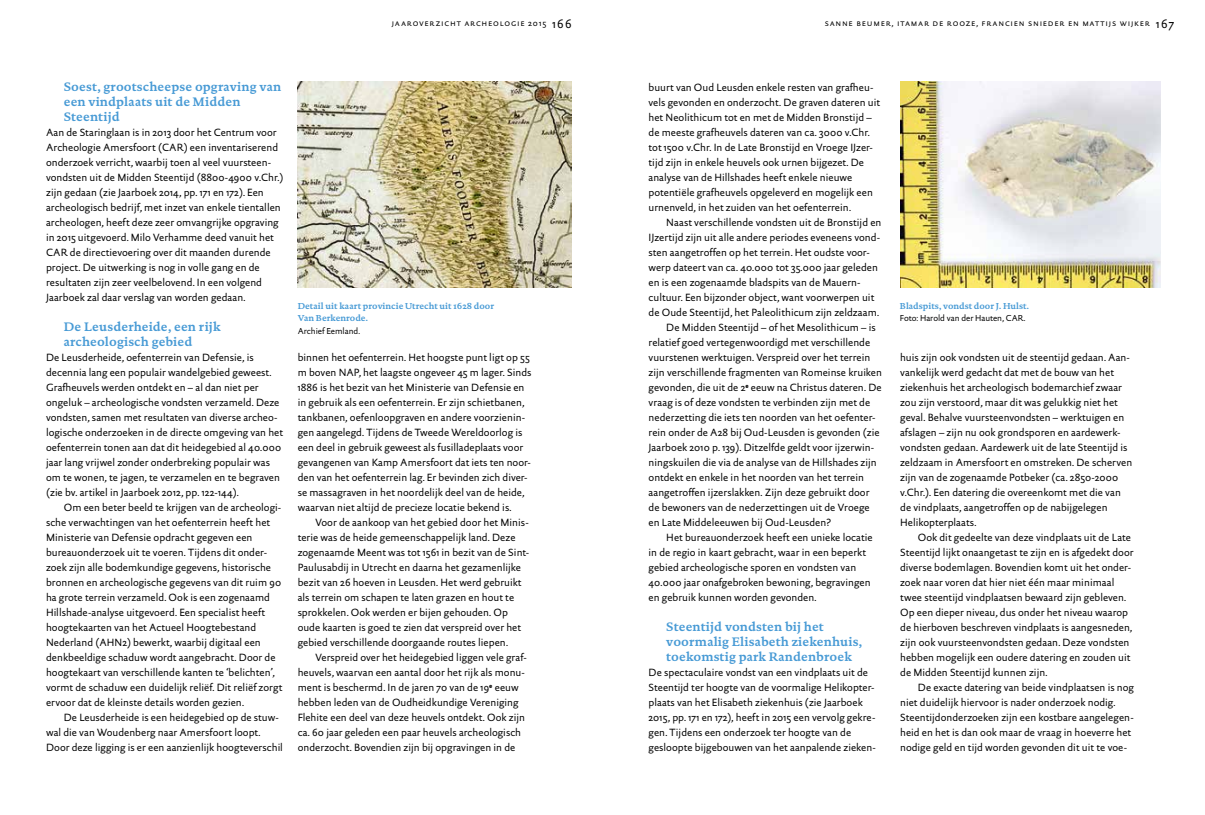
<style>
.page{position:relative;width:1205px;height:815px;background:#fff}
.page>*{position:absolute;margin:0;border:0;box-sizing:border-box;transform-origin:0 0}
.t1{font:700 12.5px/15px "DTL Documenta ST";letter-spacing:.01em;color:#479ad5}
.t2{font:10.62px/15px "DTL Documenta Sans ST";color:#000}
.t3{font:8.75px "DTL Documenta Sans T Caps";letter-spacing:.085em;color:#000}
.t4{font:700 8.75px/12.5px "DTL Documenta ST";color:#479ad5}
.t5{font:8.75px "DTL Documenta Sans ST";letter-spacing:-.005em;color:#000}
.s1{font-size:12.5px}
</style>
<div class="page">
<img style="left:298px;top:81px;width:273px;height:207px">
<img style="left:900px;top:81px;width:260px;height:207px">
<p class="t3" style="left:392px;top:18px;width:181px">jaaroverzicht archeologie 2015 <span class="s1">166</span></p>
<p class="t1" style="left:64px;top:79px;width:219px">Soest, grootscheepse opgraving van een vindplaats uit de Midden<br>Steentijd</p>
<p class="t2" style="left:46px;top:125px;width:239px">Aan de Staringlaan is in 2013 door het Centrum voor Archeologie Amersfoort (CAR) een inventariserend onderzoek verricht, waarbij toen al veel vuursteen&shy;vondsten uit de Midden Steentijd (8800-4900 v.Chr.) zijn gedaan (zie Jaarboek 2014, pp. 171 en 172). Een archeologisch bedrijf, met inzet van enkele tientallen archeologen, heeft deze zeer omvangrijke opgraving in 2015 uitgevoerd. Milo Verhamme deed vanuit het CAR de directievoering over dit maanden durende project. De uitwerking is nog in volle gang en de resultaten zijn zeer veelbelovend. In een volgend Jaarboek zal daar verslag van worden gedaan.</p>
<p class="t1" style="left:64px;top:319px;width:158px">De Leusderheide, een rijk archeologisch gebied</p>
<p class="t2" style="left:46px;top:350px;width:238px">De Leusderheide, oefenterrein van Defensie, is decennia lang een populair wandelgebied geweest.<br>Grafheuvels werden ontdekt en – al dan niet per ongeluk – archeologische vondsten verzameld. Deze vondsten, samen met resultaten van diverse archeo&shy;logische onderzoeken in de directe omgeving van het oefenterrein tonen aan dat dit heidegebied al 40.000 jaar lang vrijwel zonder onderbreking populair was om te wonen, te jagen, te verzamelen en te begraven (zie bv. artikel in Jaarboek 2012, pp. 122-144).</p>
<p class="t2" style="left:46px;top:500px;width:238px;text-indent:18px">Om een beter beeld te krijgen van de archeologi&shy;sche verwachtingen van het oefenterrein heeft het Ministerie van Defensie opdracht gegeven een bureauonderzoek uit te voeren. Tijdens dit onder&shy;zoek zijn alle bodemkundige gegevens, historische bronnen en archeologische gegevens van dit ruim 90 ha grote terrein verzameld. Ook is een zogenaamd Hillshade-analyse uitgevoerd. Een specialist heeft hoogtekaarten van het Actueel Hoogtebestand Nederland (AHN2) bewerkt, waarbij digitaal een denkbeeldige schaduw wordt aangebracht. Door de hoogtekaart van verschillende kanten te ‘belichten’, vormt de schaduw een duidelijk reliëf. Dit reliëf zorgt ervoor dat de kleinste details worden gezien.</p>
<p class="t2" style="left:46px;top:710px;width:238px;text-indent:18px">De Leusderheide is een heidegebied op de stuw&shy;wal die van Woudenberg naar Amersfoort loopt.<br>Door deze ligging is er een aanzienlijk hoogteverschil</p>
<p class="t4" style="left:298px;top:299px;width:198px">Detail uit kaart provincie Utrecht uit 1628 door<br>Van Berkenrode.</p>
<p class="t5" style="left:298px;top:325px;width:64px">Archief Eemland.</p>
<p class="t2" style="left:298px;top:350px;width:235px">binnen het oefenterrein. Het hoogste punt ligt op 55 m boven NAP, het laagste ongeveer 45 m lager. Sinds 1886 is het bezit van het Ministerie van Defensie en in gebruik als een oefenterrein. Er zijn schietbanen, tankbanen, oefenloopgraven en andere voorzienin&shy;gen aangelegd. Tijdens de Tweede Wereldoorlog is een deel in gebruik geweest als fusilladeplaats voor gevangenen van Kamp Amersfoort dat iets ten noor&shy;den van het oefenterrein lag. Er bevinden zich diver&shy;se massagraven in het noordelijk deel van de heide, waarvan niet altijd de precieze locatie bekend is.</p>
<p class="t2" style="left:298px;top:515px;width:233px;text-indent:18px">Voor de aankoop van het gebied door het Minis&shy;terie was de heide gemeenschappelijk land. Deze zogenaamde Meent was tot 1561 in bezit van de Sint-Paulusabdij in Utrecht en daarna het gezamenlijke bezit van 26 hoeven in Leusden. Het werd gebruikt als terrein om schapen te laten grazen en hout te sprokkelen. Ook werden er bijen gehouden. Op oude kaarten is goed te zien dat verspreid over het gebied verschillende doorgaande routes liepen.</p>
<p class="t2" style="left:298px;top:650px;width:231px;text-indent:18px">Verspreid over het heidegebied liggen vele graf&shy;heuvels, waarvan een aantal door het rijk als monu&shy;ment is beschermd. In de jaren 70 van de 19<sup>e</sup> eeuw hebben leden van de Oudheidkundige Vereniging Flehite een deel van deze heuvels ontdekt. Ook zijn ca. 60 jaar geleden een paar heuvels archeologisch onderzocht. Bovendien zijn bij opgravingen in de</p>
<p class="t3" style="left:825px;top:18px;width:351px">sanne beumer, itamar de rooze, francien snieder en mattijs wijker <span class="s1">167</span></p>
<p class="t2" style="left:648px;top:80px;width:233px">buurt van Oud Leusden enkele resten van grafheu&shy;vels gevonden en onderzocht. De graven dateren uit het Neolithicum tot en met de Midden Bronstijd – de meeste grafheuvels dateren van ca. 3000 v.Chr. tot 1500 v.Chr. In de Late Bronstijd en Vroege IJzer&shy;tijd zijn in enkele heuvels ook urnen bijgezet. De analyse van de Hillshades heeft enkele nieuwe potentiële grafheuvels opgeleverd en mogelijk een urnenveld, in het zuiden van het oefenterrein.</p>
<p class="t2" style="left:666px;top:215px;width:217px">Naast verschillende vondsten uit de Bronstijd en</p>
<p class="t2" style="left:648px;top:230px;width:233px">IJzertijd zijn uit alle andere periodes eveneens vond-</p>
<p class="t2" style="left:648px;top:245px;width:223px">sten aangetroffen op het terrein. Het oudste voor-</p>
<p class="t2" style="left:648px;top:260px;width:231px">werp dateert van ca. 40.000 tot 35.000 jaar geleden</p>
<p class="t2" style="left:648px;top:275px;width:214px">en is een zogenaamde bladspits van de Mauern-</p>
<p class="t2" style="left:648px;top:290px;width:227px">cultuur. Een bijzonder object, want voorwerpen uit</p>
<p class="t2" style="left:648px;top:305px;width:232px">de Oude Steentijd, het Paleolithicum zijn zeldzaam.</p>
<p class="t2" style="left:666px;top:320px;width:211px">De Midden Steentijd – of het Mesolithicum – is</p>
<p class="t2" style="left:648px;top:335px;width:223px">relatief goed vertegenwoordigd met verschillende</p>
<p class="t2" style="left:648px;top:350px;width:223px">vuurstenen werktuigen. Verspreid over het terrein</p>
<p class="t2" style="left:648px;top:365px;width:235px">zijn verschillende fragmenten van Romeinse kruiken</p>
<p class="t2" style="left:648px;top:380px;width:235px">gevonden, die uit de 2<sup>e</sup> eeuw na Christus dateren. De</p>
<p class="t2" style="left:648px;top:395px;width:223px">vraag is of deze vondsten te verbinden zijn met de</p>
<p class="t2" style="left:648px;top:410px;width:228px">nederzetting die iets ten noorden van het oefenter-</p>
<p class="t2" style="left:648px;top:425px;width:233px">rein onder de A28 bij Oud-Leusden is gevonden (zie</p>
<p class="t2" style="left:648px;top:440px;width:227px">Jaarboek 2010 p. 139). Ditzelfde geldt voor ijzerwin-</p>
<p class="t2" style="left:648px;top:455px;width:230px">ningskuilen die via de analyse van de Hillshades zijn</p>
<p class="t2" style="left:648px;top:470px;width:217px">ontdekt en enkele in het noorden van het terrein</p>
<p class="t2" style="left:648px;top:485px;width:222px">aangetroffen ijzerslakken. Zijn deze gebruikt door</p>
<p class="t2" style="left:648px;top:500px;width:223px">de bewoners van de nederzettingen uit de Vroege</p>
<p class="t2" style="left:648px;top:515px;width:184px">en Late Middeleeuwen bij Oud-Leusden?</p>
<p class="t2" style="left:666px;top:530px;width:208px">Het bureauonderzoek heeft een unieke locatie</p>
<p class="t2" style="left:648px;top:545px;width:219px">in de regio in kaart gebracht, waar in een beperkt</p>
<p class="t2" style="left:648px;top:560px;width:209px">gebied archeologische sporen en vondsten van</p>
<p class="t2" style="left:648px;top:575px;width:223px">40.000 jaar onafgebroken bewoning, begravingen</p>
<p class="t2" style="left:648px;top:590px;width:170px">en gebruik kunnen worden gevonden.</p>
<p class="t1" style="left:666px;top:619px;width:197px">Steentijd vondsten bij het voormalig Elisabeth ziekenhuis, toekomstig park Randenbroek</p>
<p class="t2" style="left:648px;top:665px;width:229px">De spectaculaire vondst van een vindplaats uit de Steentijd ter hoogte van de voormalige Helikopter&shy;plaats van het Elisabeth ziekenhuis (zie Jaarboek 2015, pp. 171 en 172), heeft in 2015 een vervolg gekre&shy;gen. Tijdens een onderzoek ter hoogte van de gesloopte bijgebouwen van het aanpalende zieken-</p>
<p class="t4" style="left:900px;top:299px;width:131px">Bladspits, vondst door J. Hulst.</p>
<p class="t5" style="left:900px;top:313px;width:127px">Foto: Harold van der Hauten, CAR.</p>
<p class="t2" style="left:900px;top:350px;width:234px">huis zijn ook vondsten uit de steentijd gedaan. Aan&shy;vankelijk werd gedacht dat met de bouw van het ziekenhuis het archeologisch bodemarchief zwaar zou zijn verstoord, maar dit was gelukkig niet het geval. Behalve vuursteenvondsten – werktuigen en afslagen – zijn nu ook grondsporen en aardewerk&shy;vondsten gedaan. Aardewerk uit de late Steentijd is zeldzaam in Amersfoort en omstreken. De scherven zijn van de zogenaamde Potbeker (ca. 2850-2000 v.Chr.). Een datering die overeenkomt met die van de vindplaats, aangetroffen op de nabijgelegen Helikopterplaats.</p>
<p class="t2" style="left:900px;top:530px;width:235px;text-indent:18px">Ook dit gedeelte van deze vindplaats uit de Late Steentijd lijkt onaangetast te zijn en is afgedekt door diverse bodemlagen. Bovendien komt uit het onder&shy;zoek naar voren dat hier niet één maar minimaal twee steentijd vindplaatsen bewaard zijn gebleven.<br>Op een dieper niveau, dus onder het niveau waarop de hierboven beschreven vindplaats is aangesneden, zijn ook vuursteenvondsten gedaan. Deze vondsten hebben mogelijk een oudere datering en zouden uit de Midden Steentijd kunnen zijn.</p>
<p class="t2" style="left:900px;top:680px;width:235px;text-indent:18px">De exacte datering van beide vindplaatsen is nog niet duidelijk hiervoor is nader onderzoek nodig.<br>Steentijdonderzoeken zijn een kostbare aangelegen&shy;heid en het is dan ook maar de vraag in hoeverre het nodige geld en tijd worden gevonden dit uit te voe-</p>
</div>
